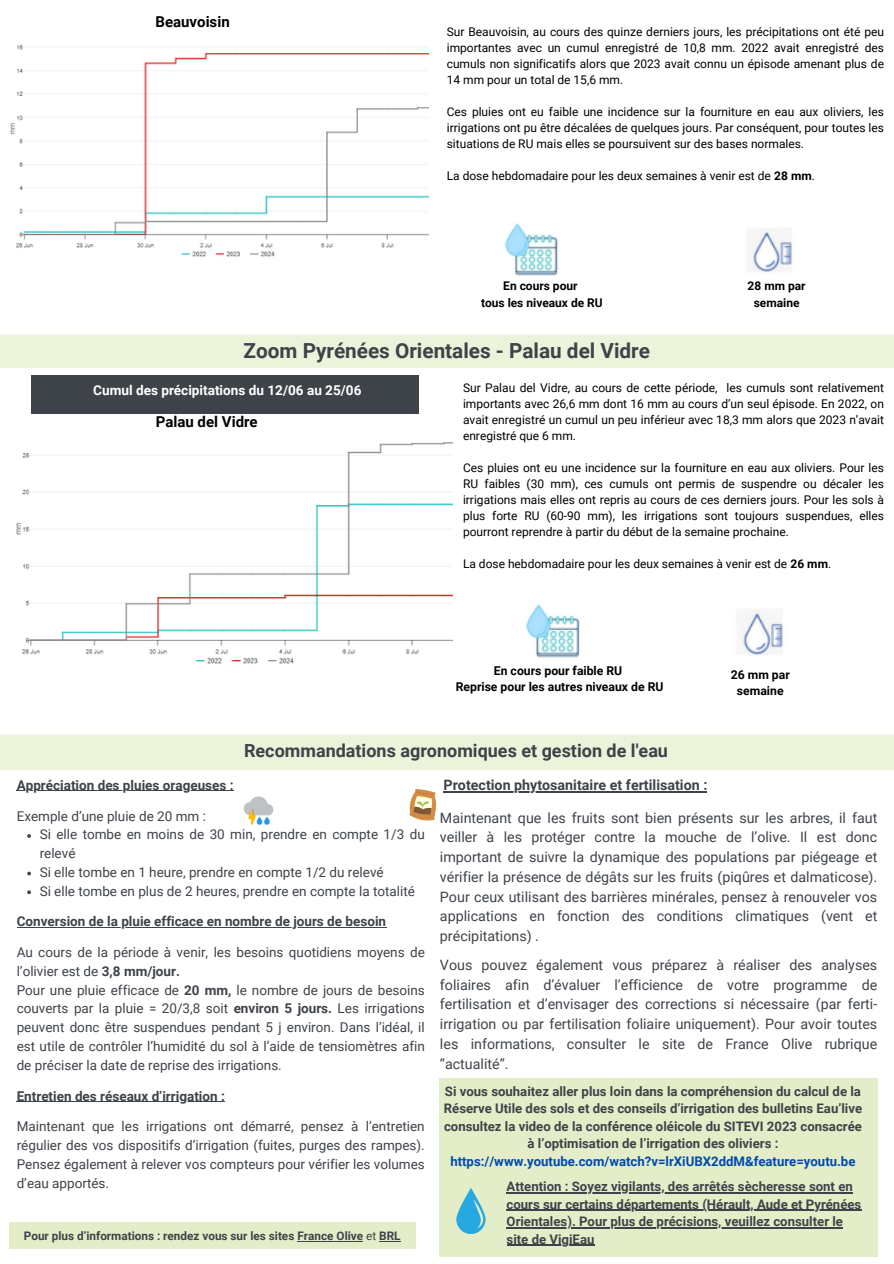
<style>
.page{position:relative;width:894px;height:1264px;background:#fff}
.page>*{position:absolute;margin:0;border:0;box-sizing:border-box;transform-origin:0 0}
.t1{font:700 20.7px "Roboto";color:#3e4349}
.t2{font:700 18px "Roboto";color:#3e4349}
.t3{font:700 15px "Roboto";color:#000}
.t4{font:14.25px/19.8px "Roboto";color:#3e4349;text-align:justify}
.t5{font:700 14.25px "Roboto";color:#3e4349}
.t6{font:13.5px/18.8px "Roboto";color:#3e4349}
.t7{font:700 13.5px "Roboto";color:#3e4349}
.t8{font:700 13.5px "Roboto";color:#fff}
.t9{font:700 13.2px/17.5px "Roboto";color:#3e4349;text-align:center}
.t10{font:700 12.15px/16.5px "Roboto";color:#000;text-align:center}
.t11{font:12px/16px "Roboto";color:#000;text-align:justify}
.t12{font:700 12px/16.2px "Roboto";color:#000;text-align:center}
.t13{font:700 11.7px "Roboto";color:#3e4349}
.s1{font-weight:700}
.s2{color:#004aad}
.s3{font-weight:400}
</style>
<div class="page">
<div style="left:0;top:340px;width:893px;height:27px;background:#ecf3da"></div>
<svg style="left:0;top:334px;width:893px;height:6px;background:#edf3dc"></svg>
<div style="left:32px;top:375px;width:387px;height:38px;background:#3e4349"></div>
<hr style="left:17px;top:790px;width:217px;height:1px;background:#3e4349">
<svg style="left:27px;top:834px;width:4px;height:3px"></svg>
<svg style="left:27px;top:871px;width:4px;height:4px"></svg>
<svg style="left:27px;top:890px;width:4px;height:4px"></svg>
<hr style="left:17px;top:927px;width:369px;height:1px;background:#3e4349">
<hr style="left:17px;top:1101px;width:208px;height:1px;background:#3e4349">
<div style="left:0;top:740px;width:893px;height:29px;background:#ecf3da"></div>
<svg style="left:0;top:734px;width:893px;height:6px;background:#edf3dc"></svg>
<hr style="left:443px;top:791px;width:264px;height:1px;background:#3e4349">
<div style="left:439px;top:1077px;width:438px;height:179px;background:#e3edc8"></div>
<svg style="left:456px;top:1188px;width:29px;height:45px"></svg>
<div style="left:9px;top:1222px;width:406px;height:27px;background:#e3edc8"></div>
<img style="left:505px;top:223px;width:53px;height:53px">
<img style="left:752px;top:230px;width:40px;height:42px">
<img style="left:526px;top:604px;width:54px;height:54px">
<img style="left:742px;top:611px;width:41px;height:44px">
<img style="left:243px;top:796px;width:31px;height:29px">
<img style="left:10px;top:44px;width:419px;height:213px">
<img style="left:17px;top:442px;width:435px;height:222px">
<hr style="left:506px;top:1192px;width:346px;height:1px;background:#3e4349">
<hr style="left:506px;top:1209px;width:355px;height:1px;background:#3e4349">
<hr style="left:506px;top:1227px;width:337px;height:1px;background:#3e4349">
<hr style="left:506px;top:1244px;width:88px;height:1px;background:#3e4349">
<hr style="left:297px;top:1240px;width:66px;height:1px;background:#3e4349">
<svg style="left:409px;top:789px;width:27px;height:31px"></svg>
<p class="t3" style="left:155px;top:13px;width:76px">Beauvoisin</p>
<p class="t11" style="left:446px;top:24px;width:438px">Sur Beauvoisin, au cours des quinze derniers jours, les précipitations ont été peu importantes avec un cumul enregistré de 10,8 mm. 2022 avait enregistré des cumuls non significatifs alors que 2023 avait connu un épisode amenant plus de 14 mm pour un total de 15,6 mm.</p>
<p class="t11" style="left:446px;top:104px;width:438px">Ces pluies ont eu faible une incidence sur la fourniture en eau aux oliviers, les irrigations ont pu être décalées de quelques jours. Par conséquent, pour toutes les situations de RU mais elles se poursuivent sur des bases normales.</p>
<p class="t11" style="left:446px;top:168px;width:369px">La dose hebdomadaire pour les deux semaines à venir est de <span class="s1">28 mm</span>.</p>
<h3 class="t12" style="left:503px;top:278px;width:76px">En cours pour</h3>
<h4 class="t12" style="left:481px;top:294px;width:123px">tous les niveaux de RU</h4>
<h4 class="t12" style="left:747px;top:278px;width:59px">28 mm par semaine</h4>
<h3 class="t1" style="left:243px;top:338px;width:408px">Zoom Pyrénées Orientales - Palau del Vidre</h3>
<p class="t8" style="left:93px;top:382px;width:269px">Cumul des précipitations du 12/06 au 25/06</p>
<h5 class="t11" style="left:463px;top:380px;width:422px">Sur Palau del Vidre, au cours de cette période, les cumuls sont relativement importants avec 26,6 mm dont 16 mm au cours d’un seul épisode. En 2022, on avait enregistré un cumul un peu inférieur avec 18,3 mm alors que 2023 n’avait enregistré que 6 mm.</h5>
<p class="t11" style="left:463px;top:460px;width:422px">Ces pluies ont eu une incidence sur la fourniture en eau aux oliviers. Pour les RU faibles (30 mm), ces cumuls ont permis de suspendre ou décaler les irrigations mais elles ont repris au cours de ces derniers jours. Pour les sols à plus forte RU (60-90 mm), les irrigations sont toujours suspendues, elles pourront reprendre à partir du début de la semaine prochaine.</p>
<h5 class="t11" style="left:463px;top:555px;width:369px">La dose hebdomadaire pour les deux semaines à venir est de <span class="s1">26 mm</span>.</h5>
<h5 class="t3" style="left:156px;top:413px;width:103px">Palau del Vidre</h5>
<p class="t10" style="left:455px;top:662px;width:209px">En cours pour faible RU<br>Reprise pour les autres niveaux de RU</p>
<p class="t10" style="left:730px;top:666px;width:61px">26 mm par semaine</p>
<p class="t2" style="left:244px;top:740px;width:425px">Recommandations agronomiques et gestion de l'eau</p>
<p class="t5" style="left:443px;top:777px;width:265px">Protection phytosanitaire et fertilisation :</p>
<p class="t4" style="left:440px;top:807px;width:438px">Maintenant que les fruits sont bien présents sur les arbres, il faut</p>
<h1 class="t4" style="left:440px;top:827px;width:438px">veiller à les protéger contre la mouche de l’olive. Il est donc important de suivre la dynamique des populations par piégeage et vérifier la présence de dégâts sur les fruits (piqûres et dalmaticose).<br>Pour ceux utilisant des barrières minérales, pensez à renouveler vos applications en fonction des conditions climatiques (vent et précipitations) .</h1>
<h1 class="t4" style="left:440px;top:955px;width:438px">Vous pouvez également vous préparez à réaliser des analyses</h1>
<h3 class="t4" style="left:440px;top:974px;width:438px">foliaires afin d’évaluer l’efficience de votre programme de fertilisation et d’envisager des corrections si nécessaire (par ferti&shy;irrigation ou par fertilisation foliaire uniquement). Pour avoir toutes les informations, consulter le site de France Olive rubrique “actualité”.</h3>
<p class="t7" style="left:17px;top:777px;width:218px">Appréciation des pluies orageuses :</p>
<p class="t6" style="left:17px;top:806px;width:191px">Exemple d’une pluie de 20 mm :</p>
<p class="t6" style="left:40px;top:825px;width:386px">Si elle tombe en moins de 30 min, prendre en compte 1/3 du relevé</p>
<p class="t6" style="left:40px;top:862px;width:345px">Si elle tombe en 1 heure, prendre en compte 1/2 du relevé</p>
<p class="t6" style="left:40px;top:881px;width:376px">Si elle tombe en plus de 2 heures, prendre en compte la totalité</p>
<p class="t7" style="left:17px;top:913px;width:371px">Conversion de la pluie efficace en nombre de jours de besoin</p>
<p class="t6" style="left:17px;top:943px;width:409px">Au cours de la période à venir, les besoins quotidiens moyens de l’olivier est de <span class="s1">3,8 mm/jour.<br></span>Pour une pluie efficace de <span class="s1">20 mm,</span> le nombre de jours de besoins couverts par la pluie = 20/3,8 soit <span class="s1">environ 5 jours.</span> Les irrigations peuvent donc être suspendues pendant 5 j environ. Dans l’idéal, il est utile de contrôler l’humidité du sol à l’aide de tensiomètres afin de préciser la date de reprise des irrigations.</p>
<p class="t7" style="left:17px;top:1087px;width:209px">Entretien des réseaux d’irrigation :</p>
<p class="t6" style="left:17px;top:1117px;width:409px;text-align:justify">Maintenant que les irrigations ont démarré, pensez à l’entretien régulier des vos dispositifs d’irrigation (fuites, purges des rampes).<br>Pensez également à relever vos compteurs pour vérifier les volumes d’eau apportés.</p>
<h2 class="t9" style="left:443px;top:1082px;width:420px">Si vous souhaitez aller plus loin dans la compréhension du calcul de la Réserve Utile des sols et des conseils d’irrigation des bulletins Eau’live consultez la video de la conférence oléicole du SITEVI 2023 consacrée à l’optimisation de l’irrigation des oliviers : <span class="s2">https://www.youtube.com/watch?v=lrXiUBX2ddM&amp;feature=youtu.be</span></h2>
<h5 class="t9" style="left:506px;top:1177px;width:348px">Attention : Soyez vigilants, des arrêtés sècheresse sont en</h5>
<h6 class="t9" style="left:506px;top:1195px;width:356px">cours sur certains départements (Hérault, Aude et Pyrénées</h6>
<p class="t9" style="left:506px;top:1212px;width:338px">Orientales). Pour plus de précisions, veuillez consulter le</p>
<p class="t9" style="left:506px;top:1230px;width:89px">site de VigiEau</p>
<p class="t13" style="left:24px;top:1228px;width:378px">Pour plus d’informations : rendez vous sur les sites France Olive <span class="s3">et</span> BRL</p>
</div>
